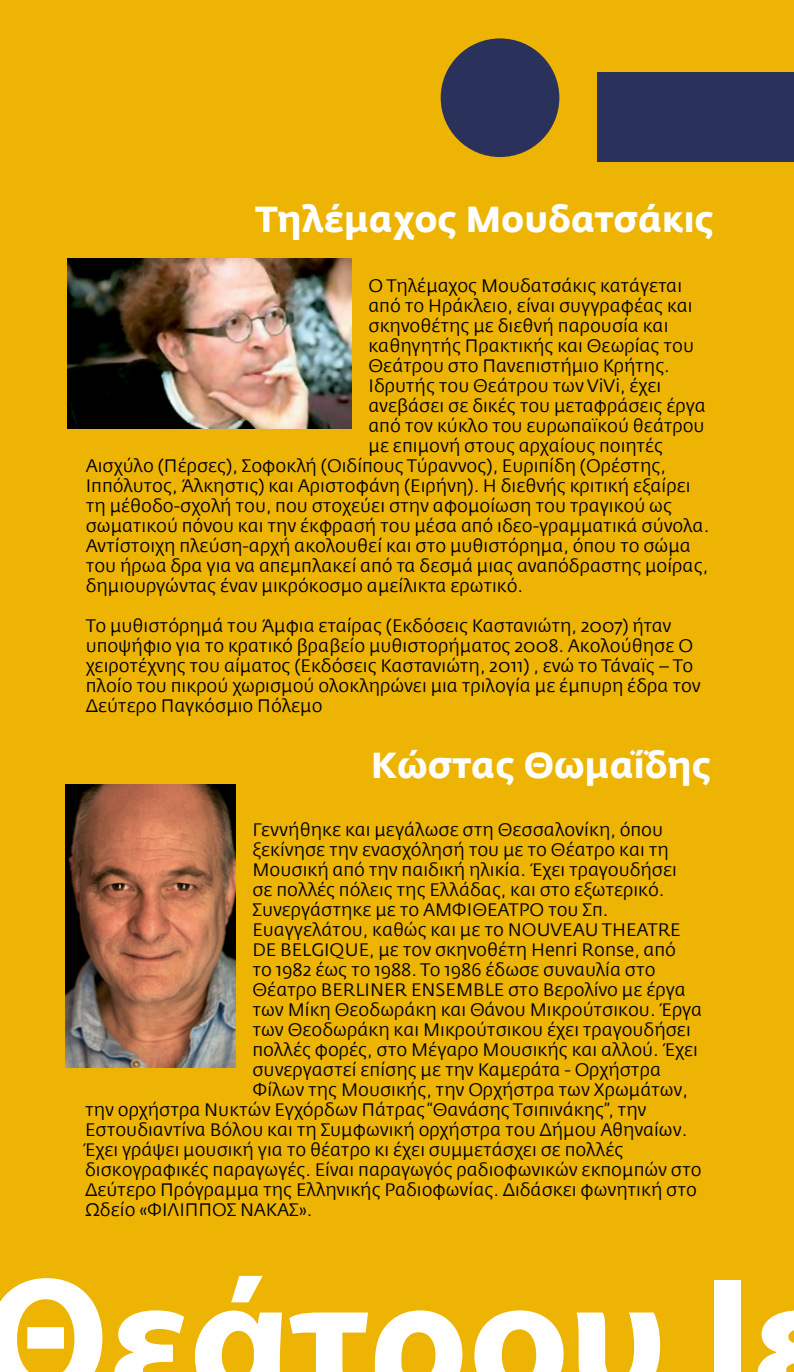
<style>
.page{position:relative;width:794px;height:1372px;background:#edb404}
.page>*{position:absolute;margin:0;border:0;box-sizing:border-box;transform-origin:0 0}
.t1{font:700 174.6px "Myriad Pro";color:#fff}
.t2{font:700 36px "Fedra Sans Greek";color:#fff}
.t3{font:18px/20px "Fedra Sans Greek";color:#000}
</style>
<div class="page">
<img style="left:68px;top:259px;width:283px;height:170px">
<div style="left:597px;top:72px;width:197px;height:90px;background:#2a325c"></div>
<img style="left:65px;top:784px;width:170px;height:284px">
<div style="left:441px;top:38px;width:118px;height:119px;background:#2a325c;border-radius:50%"></div>
<h2 class="t2" style="left:255px;top:198px;width:460px">Τηλέμαχος Μουδατσάκις</h2>
<p class="t3" style="left:368px;top:276px;width:315px">Ο Τηλέμαχος Μουδατσάκις κατάγεται</p>
<p class="t3" style="left:368px;top:296px;width:326px">από το Ηράκλειο, είναι συγγραφέας και</p>
<p class="t3" style="left:368px;top:316px;width:301px">σκηνοθέτης με διεθνή παρουσία και</p>
<p class="t3" style="left:368px;top:336px;width:327px">καθηγητής Πρακτικής και Θεωρίας του</p>
<p class="t3" style="left:368px;top:356px;width:303px">Θεάτρου στο Πανεπιστήμιο Κρήτης.</p>
<p class="t3" style="left:368px;top:376px;width:294px">Ιδρυτής του Θεάτρου των ViVi, έχει</p>
<p class="t3" style="left:368px;top:396px;width:339px">ανεβάσει σε δικές του μεταφράσεις έργα</p>
<p class="t3" style="left:368px;top:416px;width:338px">από τον κύκλο του ευρωπαϊκού θεάτρου</p>
<p class="t3" style="left:368px;top:436px;width:296px">με επιμονή στους αρχαίους ποιητές</p>
<p class="t3" style="left:86px;top:456px;width:582px">Αισχύλο (Πέρσες), Σοφοκλή (Οιδίπους Τύραννος), Ευριπίδη (Ορέστης,</p>
<p class="t3" style="left:86px;top:476px;width:606px">Ιππόλυτος, Άλκηστις) και Αριστοφάνη (Ειρήνη). Η διεθνής κριτική εξαίρει</p>
<p class="t3" style="left:86px;top:496px;width:588px">τη μέθοδο-σχολή του, που στοχεύει στην αφομοίωση του τραγικού ως</p>
<p class="t3" style="left:86px;top:516px;width:625px">σωματικού πόνου και την έκφρασή του μέσα από ιδεο-γραμματικά σύνολα.</p>
<p class="t3" style="left:86px;top:536px;width:606px">Αντίστοιχη πλεύση-αρχή ακολουθεί και στο μυθιστόρημα, όπου το σώμα</p>
<p class="t3" style="left:86px;top:556px;width:624px">του ήρωα δρα για να απεμπλακεί από τα δεσμά μιας αναπόδραστης μοίρας,</p>
<p class="t3" style="left:86px;top:576px;width:439px">δημιουργώντας έναν μικρόκοσμο αμείλικτα ερωτικό.</p>
<p class="t3" style="left:86px;top:616px;width:616px">Το μυθιστόρημά του Άμφια εταίρας (Εκδόσεις Καστανιώτη, 2007) ήταν υποψήφιο για το κρατικό βραβείο μυθιστορήματος 2008. Ακολούθησε Ο χειροτέχνης του αίματος (Εκδόσεις Καστανιώτη, 2011) , ενώ το Τάναϊς – Το πλοίο του πικρού χωρισμού ολοκληρώνει μια τριλογία με έμπυρη έδρα τον Δεύτερο Παγκόσμιο Πόλεμο</p>
<h2 class="t2" style="left:371px;top:744px;width:341px">Κώστας Θωμαΐδης</h2>
<p class="t3" style="left:252px;top:820px;width:412px">Γεννήθηκε και μεγάλωσε στη Θεσσαλονίκη, όπου</p>
<p class="t3" style="left:252px;top:840px;width:418px">ξεκίνησε την ενασχόλησή του με το Θέατρο και τη</p>
<p class="t3" style="left:252px;top:860px;width:426px">Μουσική από την παιδική ηλικία. Έχει τραγουδήσει</p>
<p class="t3" style="left:252px;top:880px;width:413px">σε πολλές πόλεις της Ελλάδας, και στο εξωτερικό.</p>
<p class="t3" style="left:252px;top:900px;width:357px">Συνεργάστηκε με το ΑΜΦΙΘΕΑΤΡΟ του Σπ.</p>
<p class="t3" style="left:252px;top:920px;width:430px">Ευαγγελάτου, καθώς και με το NOUVEAU THEATRE</p>
<p class="t3" style="left:252px;top:940px;width:425px">DE BELGIQUE, με τον σκηνοθέτη Henri Ronse, από</p>
<p class="t3" style="left:252px;top:960px;width:405px">το 1982 έως το 1988. Το 1986 έδωσε συναυλία στο</p>
<p class="t3" style="left:252px;top:980px;width:435px">Θέατρο BERLINER ENSEMBLE στο Βερολίνο με έργα</p>
<p class="t3" style="left:252px;top:1000px;width:451px">των Μίκη Θεοδωράκη και Θάνου Μικρούτσικου. Έργα</p>
<p class="t3" style="left:252px;top:1020px;width:440px">των Θεοδωράκη και Μικρούτσικου έχει τραγουδήσει</p>
<p class="t3" style="left:252px;top:1040px;width:447px">πολλές φορές, στο Μέγαρο Μουσικής και αλλού. Έχει</p>
<p class="t3" style="left:252px;top:1060px;width:410px">συνεργαστεί επίσης με την Καμεράτα - Ορχήστρα</p>
<p class="t3" style="left:252px;top:1080px;width:437px">Φίλων της Μουσικής, την Ορχήστρα των Χρωμάτων,</p>
<p class="t3" style="left:85px;top:1100px;width:563px">την ορχήστρα Νυκτών Εγχόρδων Πάτρας “Θανάσης Τσιπινάκης”, την</p>
<p class="t3" style="left:85px;top:1120px;width:604px">Εστουδιαντίνα Βόλου και τη Συμφωνική ορχήστρα του Δήμου Αθηναίων.</p>
<p class="t3" style="left:85px;top:1140px;width:540px">Έχει γράψει μουσική για το θέατρο κι έχει συμμετάσχει σε πολλές</p>
<p class="t3" style="left:85px;top:1160px;width:618px">δισκογραφικές παραγωγές. Είναι παραγωγός ραδιοφωνικών εκπομπών στο</p>
<p class="t3" style="left:85px;top:1180px;width:613px">Δεύτερο Πρόγραμμα της Ελληνικής Ραδιοφωνίας. Διδάσκει φωνητική στο</p>
<p class="t3" style="left:85px;top:1200px;width:229px">Ωδείο «ΦΙΛΙΠΠΟΣ ΝΑΚΑΣ».</p>
<h1 class="t1" style="left:-17px;top:1225px;width:852px">Θεάτρου Ιε</h1>
</div>
